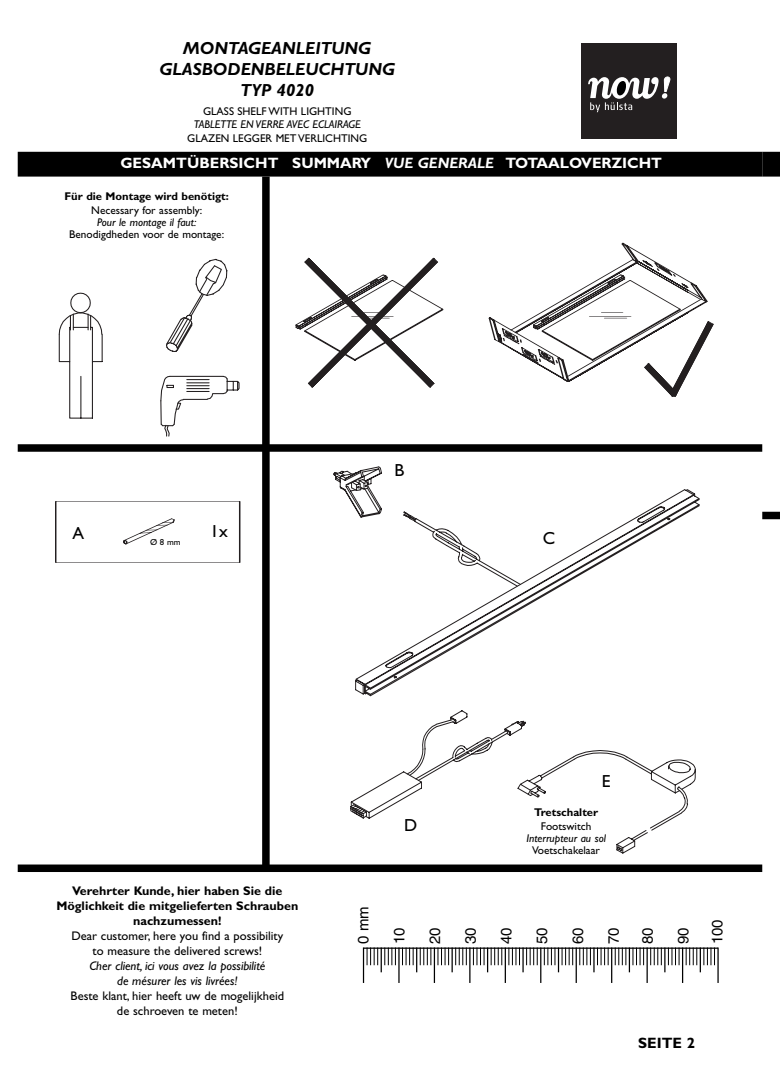
<style>
.page{position:relative;width:780px;height:1088px;background:#fff}
.page>*{position:absolute;margin:0;border:0;box-sizing:border-box;transform-origin:0 0}
.t1{font:italic 700 17.5px/21px "Gill Sans";color:#000;text-align:center}
.t2{font:17.5px "Gill Sans";color:#000}
.t3{font:700 15px "Gill Sans";color:#fff}
.t4{font:15px "Helvetica";color:#000}
.t5{font:700 15px "Gill Sans";color:#000}
.t6{font:12.5px/15px "Gill Sans";color:#000;text-align:center}
.t7{font:700 12.5px/15px "Gill Sans";color:#000;text-align:center}
.t8{font:italic 12.5px/15px "Gill Sans";color:#000;text-align:center}
.t9{font:11.25px "Gill Sans";color:#000}
.t10{font:italic 11.25px "Gill Sans";color:#000}
.t11{font:700 11.25px "Gill Sans";color:#000}
.t12{font:8.75px "Gill Sans";color:#000}
.s1{font-style:italic}
</style>
<div class="page">
<div style="left:762px;top:152px;width:18px;height:25px;background:#000"></div>
<div style="left:18px;top:152px;width:744px;height:25px;background:#000"></div>
<svg style="left:59px;top:259px;width:180px;height:178px"></svg>
<svg style="left:296px;top:243px;width:417px;height:154px"></svg>
<svg style="left:333px;top:466px;width:49px;height:52px"></svg>
<svg style="left:385px;top:489px;width:314px;height:179px"></svg>
<svg style="left:387px;top:489px;width:222px;height:186px"></svg>
<svg style="left:55px;top:501px;width:185px;height:62px"></svg>
<div style="left:18px;top:444px;width:744px;height:8px;background:#000"></div>
<div style="left:18px;top:864px;width:744px;height:8px;background:#000"></div>
<div style="left:262px;top:177px;width:7px;height:691px;background:#000"></div>
<hr style="left:363px;top:947px;width:355px;height:2px;background:#000">
<hr style="left:363px;top:947px;width:1px;height:36px;background:#000">
<svg style="left:367px;top:947px;width:11px;height:18px"></svg>
<svg style="left:384px;top:947px;width:12px;height:18px"></svg>
<svg style="left:437px;top:947px;width:12px;height:18px"></svg>
<svg style="left:455px;top:947px;width:12px;height:18px"></svg>
<svg style="left:615px;top:947px;width:11px;height:18px"></svg>
<svg style="left:632px;top:947px;width:12px;height:18px"></svg>
<svg style="left:685px;top:947px;width:12px;height:18px"></svg>
<svg style="left:703px;top:947px;width:12px;height:18px"></svg>
<hr style="left:380px;top:947px;width:2px;height:25px;background:#000">
<svg style="left:402px;top:947px;width:29px;height:25px"></svg>
<hr style="left:451px;top:947px;width:2px;height:25px;background:#000">
<svg style="left:473px;top:947px;width:29px;height:25px"></svg>
<svg style="left:508px;top:947px;width:30px;height:25px"></svg>
<svg style="left:544px;top:947px;width:29px;height:25px"></svg>
<svg style="left:579px;top:947px;width:29px;height:25px"></svg>
<hr style="left:628px;top:947px;width:2px;height:25px;background:#000">
<svg style="left:650px;top:947px;width:29px;height:25px"></svg>
<hr style="left:699px;top:947px;width:2px;height:25px;background:#000">
<hr style="left:398px;top:947px;width:1px;height:36px;background:#000">
<hr style="left:434px;top:947px;width:1px;height:36px;background:#000">
<hr style="left:469px;top:947px;width:1px;height:36px;background:#000">
<hr style="left:504px;top:947px;width:2px;height:36px;background:#000">
<hr style="left:540px;top:947px;width:1px;height:36px;background:#000">
<hr style="left:575px;top:947px;width:2px;height:36px;background:#000">
<hr style="left:611px;top:947px;width:1px;height:36px;background:#000">
<hr style="left:646px;top:947px;width:1px;height:36px;background:#000">
<hr style="left:682px;top:947px;width:1px;height:36px;background:#000">
<hr style="left:717px;top:947px;width:1px;height:36px;background:#000">
<div style="left:64px;top:522px;width:28px;height:26px;background:#fff"></div>
<div style="left:535px;top:527px;width:28px;height:26px;background:#fff"></div>
<div style="left:201px;top:521px;width:36px;height:24px;background:#fff"></div>
<div style="left:150px;top:536px;width:36px;height:13px;background:#fff"></div>
<div style="left:581px;top:43px;width:95px;height:96px;background:#231f20"></div>
<svg style="left:588px;top:77px;width:82px;height:35px"></svg>
<div style="left:762px;top:512px;width:18px;height:7px;background:#000"></div>
<svg style="left:354px;top:675px;width:342px;height:179px"></svg>
<h1 class="t1" style="left:159px;top:40px;width:237px">MONTAGEANLEITUNG<br>GLASBODENBELEUCHTUNG<br>TYP 4020</h1>
<p class="t9" style="left:203px;top:106px;width:150px">GLASS SHELF WITH LIGHTING</p>
<p class="t10" style="left:194px;top:120px;width:168px">TABLETTE EN VERRE AVEC ECLAIRAGE</p>
<p class="t9" style="left:187px;top:133px;width:181px">GLAZEN LEGGER MET VERLICHTING</p>
<h2 class="t3" style="left:120px;top:157px;width:543px">GESAMTÜBERSICHT SUMMARY <span class="s1">VUE GENERALE</span> TOTAALOVERZICHT</h2>
<p class="t11" style="left:64px;top:192px;width:166px">Für die Montage wird benötigt:</p>
<p class="t9" style="left:91px;top:205px;width:112px">Necessary for assembly:</p>
<p class="t10" style="left:97px;top:217px;width:101px">Pour le montage il faut:</p>
<p class="t9" style="left:69px;top:229px;width:156px">Benodigdheden voor de montage:</p>
<h1 class="t2" style="left:72px;top:527px;width:13px">A</h1>
<p class="t12" style="left:150px;top:538px;width:32px">Ø8mm</p>
<h1 class="t2" style="left:210px;top:524px;width:19px">1x</h1>
<h1 class="t2" style="left:394px;top:464px;width:11px">B</h1>
<h1 class="t2" style="left:542px;top:532px;width:14px">C</h1>
<p class="t7" style="left:56px;top:884px;width:243px">Verehrter Kunde, hier haben Sie die<br>Möglichkeit die mitgelieferten Schrauben nachzumessen!</p>
<p class="t6" style="left:71px;top:929px;width:213px">Dear customer, here you find a possibility to measure the delivered screws!</p>
<p class="t8" style="left:89px;top:959px;width:177px">Cher client, ici vous avez la possibilité de mésurer les vis livrées!</p>
<p class="t6" style="left:71px;top:989px;width:215px">Beste klant, hier heeft uw de mogelijkheid de schroeven te meten!</p>
<h2 class="t4" style="left:358px;top:944px;width:39px;rotate:-90deg">0mm</h2>
<h1 class="t2" style="left:404px;top:818px;width:15px">D</h1>
<h1 class="t2" style="left:601px;top:774px;width:10px">E</h1>
<p class="t11" style="left:534px;top:808px;width:66px">Tretschalter</p>
<p class="t9" style="left:541px;top:822px;width:52px">Footswitch</p>
<p class="t10" style="left:526px;top:834px;width:81px">Interrupteur au sol</p>
<p class="t9" style="left:532px;top:846px;width:69px">Voetschakelaar</p>
<h2 class="t4" style="left:393px;top:944px;width:18px;rotate:-90deg">10</h2>
<h2 class="t4" style="left:429px;top:944px;width:18px;rotate:-90deg">20</h2>
<h2 class="t4" style="left:465px;top:944px;width:18px;rotate:-90deg">30</h2>
<h2 class="t4" style="left:500px;top:944px;width:18px;rotate:-90deg">40</h2>
<h2 class="t4" style="left:536px;top:944px;width:18px;rotate:-90deg">50</h2>
<h2 class="t4" style="left:572px;top:944px;width:18px;rotate:-90deg">60</h2>
<h2 class="t4" style="left:608px;top:944px;width:18px;rotate:-90deg">70</h2>
<h2 class="t4" style="left:642px;top:944px;width:18px;rotate:-90deg">80</h2>
<h2 class="t4" style="left:677px;top:944px;width:18px;rotate:-90deg">90</h2>
<h2 class="t4" style="left:711px;top:944px;width:27px;rotate:-90deg">100</h2>
<h2 class="t5" style="left:638px;top:1037px;width:58px">SEITE 2</h2>
</div>
